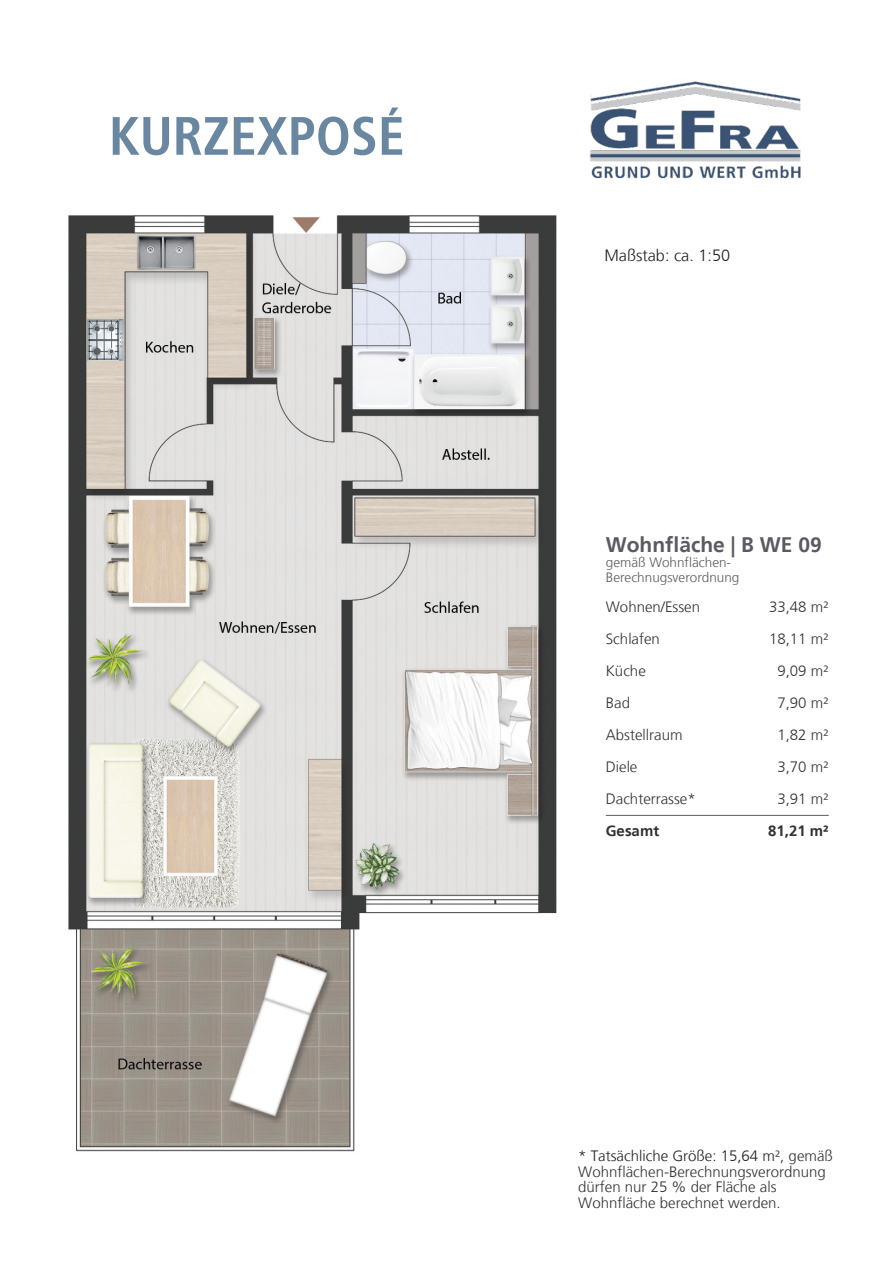
<style>
.page{position:relative;width:893px;height:1263px;background:#fff}
.page>*{position:absolute;margin:0;border:0;box-sizing:border-box;transform-origin:0 0}
.t1{font:700 condensed 54px "Frutiger LT Std";color:#6987a1}
.t2{font:700 21px "Frutiger LT";color:#5b5a63}
.t3{font:300 16.35px "Frutiger LT";color:#231f20}
.t4{font:300 15px/15.5px "Frutiger LT";color:#343231}
.t5{font:700 15px "Frutiger LT";color:#343231}
.t6{font:300 13.5px/15px "Frutiger LT";color:#5b5a63}
.s1{color:#231f20}
</style>
<div class="page">
<img style="left:68px;top:215px;width:761px;height:937px">
<hr style="left:606px;top:815px;width:223px;height:1px;background:#5b5a63">
<img style="left:589px;top:81px;width:212px;height:98px">
<h1 class="t1" style="left:109px;top:114px;width:298px">KURZEXPOSÉ</h1>
<p class="t3" style="left:604px;top:248px;width:127px">Maßstab: ca. 1:50</p>
<h2 class="t2" style="left:606px;top:536px;width:217px">Wohnfläche | B WE 09</h2>
<p class="t6" style="left:606px;top:555px;width:135px">gemäß Wohnflächen-<br>Berechnugsverordnung</p>
<p class="t4" style="left:606px;top:600px;width:96px">Wohnen/Essen</p>
<p class="t4" style="left:769px;top:600px;width:61px">33,48 m²</p>
<p class="t4" style="left:606px;top:632px;width:56px">Schlafen</p>
<p class="t4" style="left:769px;top:632px;width:61px">18,11 m²</p>
<p class="t4" style="left:606px;top:664px;width:42px">Küche</p>
<p class="t4" style="left:777px;top:664px;width:53px">9,09 m²</p>
<p class="t4" style="left:606px;top:696px;width:26px">Bad</p>
<p class="t4" style="left:777px;top:696px;width:53px">7,90 m²</p>
<p class="t4" style="left:606px;top:728px;width:78px">Abstellraum</p>
<p class="t4" style="left:777px;top:728px;width:53px">1,82 m²</p>
<p class="t4" style="left:606px;top:760px;width:33px">Diele</p>
<p class="t4" style="left:777px;top:760px;width:53px">3,70 m²</p>
<p class="t4" style="left:606px;top:792px;width:91px">Dachterrasse*</p>
<p class="t4" style="left:777px;top:792px;width:53px">3,91 m²</p>
<p class="t5" style="left:606px;top:824px;width:55px">Gesamt</p>
<p class="t5" style="left:768px;top:824px;width:62px">81,21 m²</p>
<p class="t4" style="left:578px;top:1149px;width:256px"><span class="s1">* Tatsächliche Größe: 15,64 m</span>², gemäß Wohnflächen-Berechnungsverordnung dürfen nur 25 % der Fläche als Wohnfläche berechnet werden.</p>
</div>
